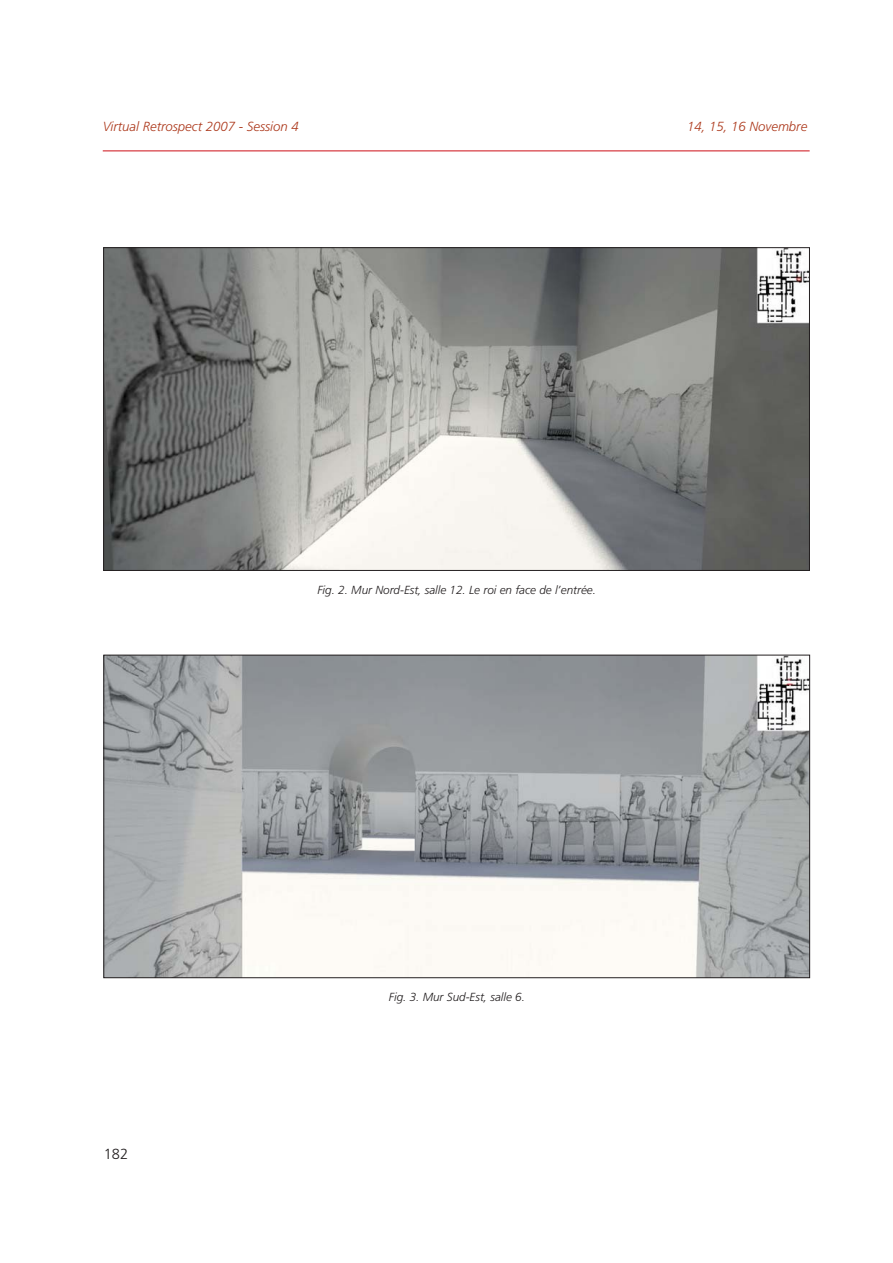
<style>
.page{position:relative;width:893px;height:1263px;background:#fff}
.page>*{position:absolute;margin:0;border:0;box-sizing:border-box;transform-origin:0 0}
.t1{font:300 14.7px "Frutiger";color:#231f20}
.t2{font:italic 300 13.2px "Frutiger";color:#ac381b}
.t3{font:italic 300 11.7px "Frutiger";color:#231f20}
</style>
<div class="page">
<hr style="left:103px;top:150px;width:707px;height:1px;background:#d2232a">
<img style="left:105px;top:249px;width:703px;height:320px">
<img style="left:106px;top:657px;width:702px;height:319px">
<p class="t2" style="left:103px;top:121px;width:198px">Virtual Retrospect 2007 - Session 4</p>
<p class="t2" style="left:687px;top:121px;width:122px">14, 15, 16 Novembre</p>
<p class="t3" style="left:317px;top:585px;width:280px">Fig. 2. Mur Nord-Est, salle 12. Le roi en face de l’entrée.</p>
<p class="t1" style="left:104px;top:1148px;width:26px">182</p>
<p class="t3" style="left:389px;top:992px;width:138px">Fig. 3. Mur Sud-Est, salle 6.</p>
</div>
